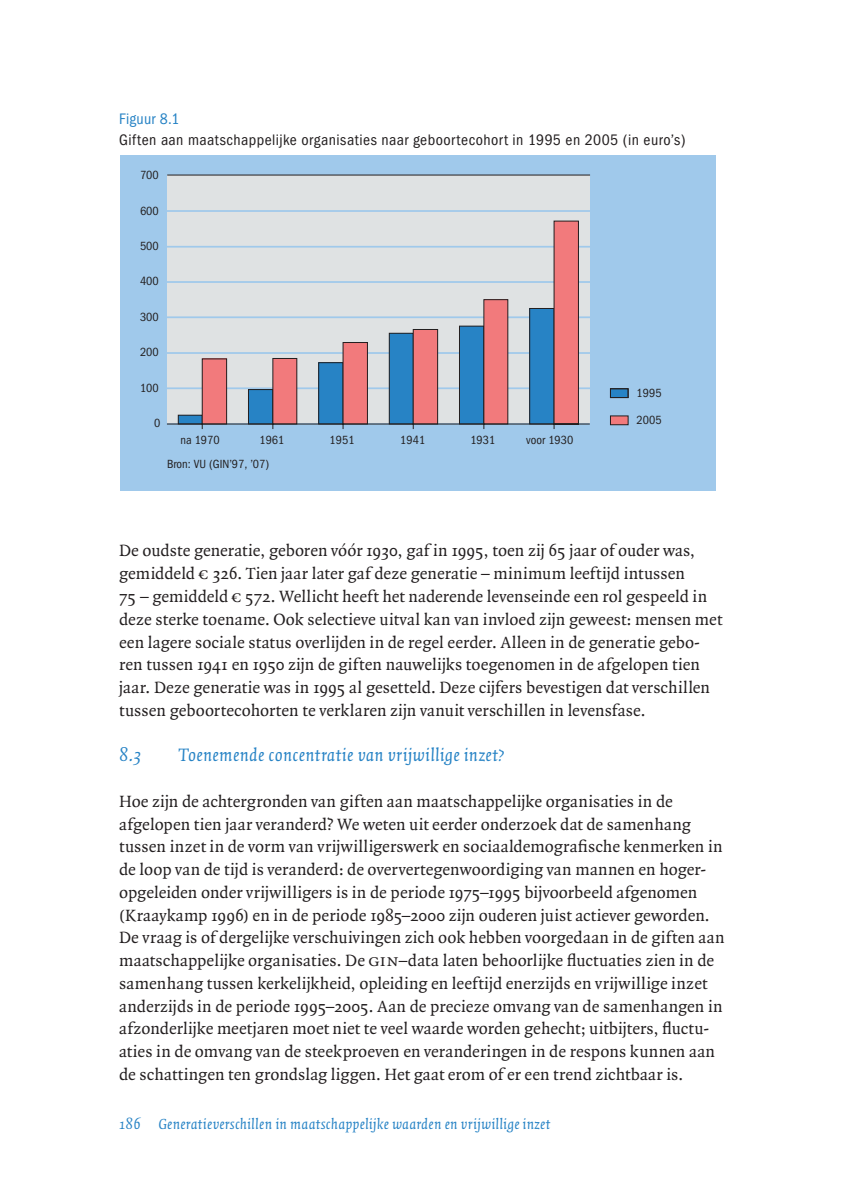
<style>
.page{position:relative;width:844px;height:1191px;background:#fff}
.page>*{position:absolute;margin:0;border:0;box-sizing:border-box;transform-origin:0 0}
.t1{font:italic 19.25px "Quadraat";letter-spacing:.015em;color:#2783c5}
.t2{font:17.5px/22.8px "Quadraat";color:#231f20}
.t3{font:condensed 15.75px "Franklin Gothic";letter-spacing:.03em;color:#231f20}
.t4{font:italic 15.75px "Quadraat";letter-spacing:.015em;color:#2783c5}
.t5{font:condensed 15.75px "Franklin Gothic";letter-spacing:.015em;color:#2783c5}
.t6{font:condensed 12.25px "Franklin Gothic";color:#231f20}
.s1{font-family:"Quadraat Small Caps"}
</style>
<div class="page">
<div style="left:120px;top:156px;width:595px;height:335px;background:#a0c9eb"></div>
<div style="left:610px;top:388px;width:18px;height:10px;background:#2783c5"></div>
<div style="left:610px;top:388px;width:18px;height:10px;border:1px solid #231f20"></div>
<div style="left:610px;top:416px;width:18px;height:9px;background:#f27a7c"></div>
<div style="left:610px;top:415px;width:18px;height:10px;border:1px solid #231f20"></div>
<div style="left:167px;top:176px;width:422px;height:248px;background:#dfe2e3"></div>
<hr style="left:166px;top:210px;width:424px;height:2px;background:#a0c9eb">
<svg style="left:167px;top:220px;width:423px;height:209px"></svg>
<hr style="left:167px;top:175px;width:423px;height:1px;background:#231f20">
<p class="t5" style="left:119px;top:110px;width:62px">Figuur 8.1</p>
<p class="t3" style="left:119px;top:131px;width:568px">Giften aan maatschappelijke organisaties naar geboortecohort in 1995 en 2005 (in euro’s)</p>
<p class="t3" style="left:119px;top:131px;width:25px">Titel</p>
<p class="t6" style="left:140px;top:168px;width:20px">700</p>
<p class="t6" style="left:140px;top:204px;width:20px">600</p>
<p class="t6" style="left:140px;top:239px;width:20px">500</p>
<p class="t6" style="left:140px;top:274px;width:20px">400</p>
<p class="t6" style="left:140px;top:310px;width:20px">300</p>
<p class="t6" style="left:140px;top:345px;width:20px">200</p>
<p class="t6" style="left:140px;top:381px;width:20px">100</p>
<p class="t6" style="left:154px;top:416px;width:8px">0</p>
<p class="t6" style="left:180px;top:433px;width:41px">na 1970</p>
<p class="t6" style="left:259px;top:433px;width:27px">1961</p>
<p class="t6" style="left:329px;top:433px;width:27px">1951</p>
<p class="t6" style="left:400px;top:433px;width:27px">1941</p>
<p class="t6" style="left:470px;top:433px;width:27px">1931</p>
<p class="t6" style="left:526px;top:433px;width:49px">voor 1930</p>
<p class="t6" style="left:167px;top:457px;width:104px">Bron: VU (GIN’97, ’07)</p>
<p class="t6" style="left:636px;top:386px;width:27px">1995</p>
<p class="t6" style="left:636px;top:413px;width:27px">2005</p>
<p class="t2" style="left:119px;top:540px;width:604px">De oudste generatie, geboren vóór 1930, gaf in 1995, toen zij 65 jaar of ouder was, gemiddeld € 326. Tien jaar later gaf deze generatie – minimum leeftijd intussen<br>75 – gemiddeld € 572. Wellicht heeft het naderende levenseinde een rol gespeeld in deze sterke toename. Ook selectieve uitval kan van invloed zijn geweest: mensen met een lagere sociale status overlijden in de regel eerder. Alleen in de generatie gebo&shy;ren tussen 1941 en 1950 zijn de giften nauwelijks toegenomen in de afgelopen tien jaar. Deze generatie was in 1995 al gesetteld. Deze cijfers bevestigen dat verschillen tussen geboortecohorten te verklaren zijn vanuit verschillen in levensfase.</p>
<p class="t1" style="left:119px;top:745px;width:25px">8.3</p>
<p class="t1" style="left:179px;top:745px;width:327px">Toenemende concentratie van vrijwillige inzet?</p>
<p class="t2" style="left:119px;top:790px;width:606px">Hoe zijn de achtergronden van giften aan maatschappelijke organisaties in de afgelopen tien jaar veranderd? We weten uit eerder onderzoek dat de samenhang tussen inzet in de vorm van vrijwilligerswerk en sociaaldemografische kenmerken in de loop van de tijd is veranderd: de oververtegenwoordiging van mannen en hoger&shy;opgeleiden onder vrijwilligers is in de periode 1975–1995 bijvoorbeeld afgenomen (Kraaykamp 1996) en in de periode 1985–2000 zijn ouderen juist actiever geworden.<br>De vraag is of dergelijke verschuivingen zich ook hebben voorgedaan in de giften aan maatschappelijke organisaties. De <span class="s1">gin</span>–data laten behoorlijke fluctuaties zien in de samenhang tussen kerkelijkheid, opleiding en leeftijd enerzijds en vrijwillige inzet anderzijds in de periode 1995–2005. Aan de precieze omvang van de samenhangen in afzonderlijke meetjaren moet niet te veel waarde worden gehecht; uitbijters, fluctu&shy;aties in de omvang van de steekproeven en veranderingen in de respons kunnen aan de schattingen ten grondslag liggen. Het gaat erom of er een trend zichtbaar is.</p>
<p class="t4" style="left:119px;top:1116px;width:432px">186 Generatieverschillen in maatschappelijke waarden en vrijwillige inzet</p>
</div>
